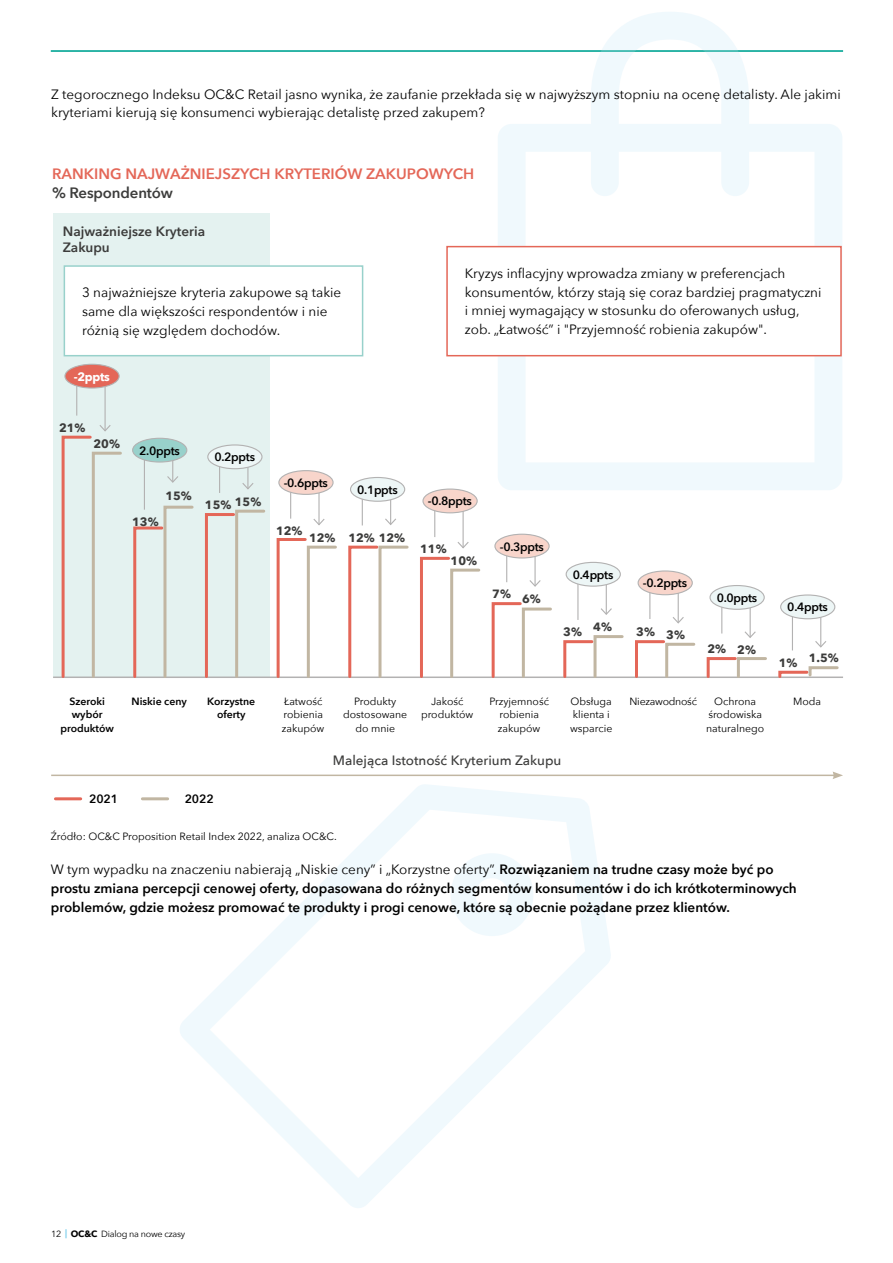
<style>
.page{position:relative;width:893px;height:1263px;background:#fff}
.page>*{position:absolute;margin:0;border:0;box-sizing:border-box;transform-origin:0 0}
.t1{font:600 15px "Avenir Next";color:#e46758}
.t2{font:600 15px "Avenir Next";letter-spacing:-.01em;color:#3c3c3b}
.t3{font:13.5px/18.8px "Avenir Next";color:#000}
.t4{font:600 13.5px/18.8px "Avenir Next";color:#000}
.t5{font:500 13.5px "Avenir Next";color:#3c3c3b}
.t6{font:600 13.5px/15.8px "Avenir Next";color:#3c3c3b}
.t7{font:600 12px "Avenir Next";letter-spacing:-.025em;color:#000}
.t8{font:700 12px "Avenir Next";color:#3c3c3b}
.t9{font:700 12px "Avenir Next";letter-spacing:-.025em;color:#fff}
.t10{font:10.5px/13.5px "Avenir Next";color:#000;text-align:center}
.t11{font:600 10.5px/13.5px "Avenir Next";color:#000;text-align:center}
.t12{font:10.5px "Avenir Next";letter-spacing:-.025em;color:#000}
.t13{font:9px "Avenir Next";letter-spacing:-.025em;color:#000}
.s1{font-weight:400}
.s2{font-weight:700}
</style>
<div class="page">
<svg style="left:498px;top:12px;width:344px;height:478px"></svg>
<hr style="left:51px;top:50px;width:792px;height:2px;background:#00a494">
<svg style="left:180px;top:784px;width:431px;height:424px"></svg>
<div style="left:53px;top:213px;width:216px;height:464px;background:#e4f2f0"></div>
<hr style="left:53px;top:676px;width:790px;height:2px;background:#b3b2b2">
<hr style="left:55px;top:797px;width:26px;height:3px;background:#e46758">
<hr style="left:142px;top:797px;width:26px;height:3px;background:#c1b6a2">
<svg style="left:203px;top:509px;width:64px;height:169px"></svg>
<svg style="left:275px;top:538px;width:63px;height:140px"></svg>
<svg style="left:347px;top:545px;width:63px;height:133px"></svg>
<svg style="left:418px;top:556px;width:64px;height:122px"></svg>
<svg style="left:490px;top:602px;width:63px;height:76px"></svg>
<svg style="left:562px;top:635px;width:63px;height:43px"></svg>
<svg style="left:633px;top:640px;width:64px;height:38px"></svg>
<svg style="left:705px;top:657px;width:63px;height:21px"></svg>
<svg style="left:777px;top:666px;width:63px;height:12px"></svg>
<svg style="left:60px;top:380px;width:63px;height:298px"></svg>
<svg style="left:132px;top:446px;width:63px;height:232px"></svg>
<div style="left:65px;top:364px;width:54px;height:24px;background:#e46758;border-radius:50%"></div>
<div style="left:64px;top:364px;width:56px;height:25px;border:1px solid #b3b2b2;border-radius:50%"></div>
<div style="left:133px;top:438px;width:54px;height:24px;background:#98d1cb;border-radius:50%"></div>
<div style="left:132px;top:438px;width:55px;height:25px;border:1px solid #b3b2b2;border-radius:50%"></div>
<svg style="left:218px;top:465px;width:37px;height:28px"></svg>
<div style="left:208px;top:445px;width:54px;height:24px;background:#edf6f6;border-radius:50%"></div>
<div style="left:207px;top:444px;width:56px;height:25px;border:1px solid #b3b2b2;border-radius:50%"></div>
<svg style="left:361px;top:498px;width:36px;height:28px"></svg>
<div style="left:351px;top:477px;width:54px;height:24px;background:#edf6f6;border-radius:50%"></div>
<div style="left:350px;top:477px;width:55px;height:25px;border:1px solid #b3b2b2;border-radius:50%"></div>
<svg style="left:506px;top:554px;width:36px;height:33px"></svg>
<div style="left:495px;top:534px;width:54px;height:24px;background:#f8d5cb;border-radius:50%"></div>
<div style="left:494px;top:534px;width:56px;height:24px;border:1px solid #b3b2b2;border-radius:50%"></div>
<svg style="left:649px;top:591px;width:36px;height:33px"></svg>
<div style="left:638px;top:571px;width:54px;height:24px;background:#f8d5cb;border-radius:50%"></div>
<div style="left:638px;top:570px;width:55px;height:25px;border:1px solid #b3b2b2;border-radius:50%"></div>
<svg style="left:721px;top:605px;width:36px;height:33px"></svg>
<div style="left:710px;top:585px;width:54px;height:24px;background:#edf6f6;border-radius:50%"></div>
<div style="left:709px;top:585px;width:56px;height:25px;border:1px solid #b3b2b2;border-radius:50%"></div>
<svg style="left:791px;top:615px;width:37px;height:36px"></svg>
<div style="left:781px;top:595px;width:54px;height:24px;background:#edf6f6;border-radius:50%"></div>
<div style="left:780px;top:594px;width:55px;height:25px;border:1px solid #b3b2b2;border-radius:50%"></div>
<svg style="left:577px;top:582px;width:36px;height:38px"></svg>
<div style="left:566px;top:562px;width:54px;height:24px;background:#edf6f6;border-radius:50%"></div>
<div style="left:566px;top:562px;width:55px;height:25px;border:1px solid #b3b2b2;border-radius:50%"></div>
<svg style="left:290px;top:490px;width:36px;height:35px"></svg>
<div style="left:279px;top:471px;width:54px;height:23px;background:#f8d5cb;border-radius:50%"></div>
<div style="left:278px;top:470px;width:56px;height:25px;border:1px solid #b3b2b2;border-radius:50%"></div>
<svg style="left:434px;top:509px;width:36px;height:40px"></svg>
<div style="left:423px;top:489px;width:54px;height:24px;background:#f8d5cb;border-radius:50%"></div>
<div style="left:422px;top:488px;width:56px;height:25px;border:1px solid #b3b2b2;border-radius:50%"></div>
<hr style="left:51px;top:774px;width:784px;height:2px;background:#c1b6a2">
<svg style="left:832px;top:771px;width:11px;height:8px"></svg>
<div style="left:64px;top:266px;width:299px;height:90px;background:#fff"></div>
<div style="left:64px;top:265px;width:299px;height:91px;border:2px solid #98d1cb"></div>
<div style="left:447px;top:247px;width:394px;height:109px;background:#fff"></div>
<div style="left:446px;top:246px;width:396px;height:110px;border:2px solid #e46758"></div>
<p class="t3" style="left:51px;top:84px;width:791px">Z tegorocznego Indeksu OC&amp;C Retail jasno wynika, że zaufanie przekłada się w najwyższym stopniu na ocenę detalisty. Ale jakimi kryteriami kierują się konsumenci wybierając detalistę przed zakupem?</p>
<p class="t1" style="left:52px;top:161px;width:424px">RANKING NAJWAŻNIEJSZYCH KRYTERIÓW ZAKUPOWYCH</p>
<p class="t2" style="left:52px;top:180px;width:122px">% Respondentów</p>
<p class="t6" style="left:63px;top:223px;width:144px">Najważniejsze Kryteria<br>Zakupu</p>
<p class="t3" style="left:82px;top:283px;width:261px">3 najważniejsze kryteria zakupowe są takie same dla większości respondentów i nie różnią się względem dochodów.</p>
<p class="t9" style="left:74px;top:366px;width:38px">-2ppts</p>
<p class="t8" style="left:59px;top:417px;width:28px">21%</p>
<p class="t8" style="left:94px;top:433px;width:28px">20%</p>
<p class="t7" style="left:139px;top:440px;width:42px">2.0ppts</p>
<p class="t8" style="left:165px;top:485px;width:28px">15%</p>
<p class="t8" style="left:132px;top:511px;width:28px">13%</p>
<p class="t7" style="left:214px;top:447px;width:42px">0.2ppts</p>
<p class="t8" style="left:205px;top:493px;width:58px">15% 15%</p>
<p class="t7" style="left:284px;top:472px;width:46px">-0.6ppts</p>
<p class="t7" style="left:357px;top:479px;width:42px">0.1ppts</p>
<p class="t8" style="left:276px;top:520px;width:28px">12%</p>
<p class="t8" style="left:309px;top:527px;width:98px">12% 12% 12%</p>
<p class="t3" style="left:465px;top:263px;width:358px">Kryzys inflacyjny wprowadza zmiany w preferencjach konsumentów, którzy stają się coraz bardziej pragmatyczni i mniej wymagający w stosunku do oferowanych usług, zob. „Łatwość” i "Przyjemność robienia zakupów".</p>
<p class="t7" style="left:428px;top:491px;width:46px">-0.8ppts</p>
<p class="t8" style="left:420px;top:538px;width:28px">11%</p>
<p class="t8" style="left:451px;top:550px;width:28px">10%</p>
<p class="t7" style="left:500px;top:536px;width:46px">-0.3ppts</p>
<p class="t8" style="left:492px;top:586px;width:50px">7% 6%</p>
<p class="t7" style="left:573px;top:564px;width:42px">0.4ppts</p>
<p class="t7" style="left:643px;top:573px;width:46px">-0.2ppts</p>
<p class="t8" style="left:563px;top:619px;width:50px">3% 4%</p>
<p class="t8" style="left:636px;top:621px;width:20px">3%</p>
<p class="t8" style="left:666px;top:625px;width:20px">3%</p>
<p class="t7" style="left:717px;top:587px;width:42px">0.0ppts</p>
<p class="t8" style="left:707px;top:638px;width:20px">2%</p>
<p class="t8" style="left:737px;top:640px;width:20px">2%</p>
<p class="t7" style="left:787px;top:597px;width:42px">0.4ppts</p>
<p class="t8" style="left:779px;top:652px;width:20px">1%</p>
<p class="t8" style="left:809px;top:648px;width:32px">1.5%</p>
<p class="t11" style="left:60px;top:694px;width:55px">Szeroki wybór produktów</p>
<p class="t11" style="left:207px;top:694px;width:49px">Korzystne oferty</p>
<p class="t10" style="left:343px;top:694px;width:66px">Produkty dostosowane do mnie</p>
<p class="t10" style="left:489px;top:694px;width:61px">Przyjemność robienia zakupów</p>
<p class="t11" style="left:131px;top:694px;width:57px">Niskie ceny</p>
<p class="t10" style="left:284px;top:694px;width:40px">Łatwość</p>
<p class="t12" style="left:629px;top:692px;width:69px">Niezawodność</p>
<p class="t10" style="left:282px;top:707px;width:44px;text-align:left">robienia zakupów</p>
<p class="t10" style="left:421px;top:694px;width:54px">Jakość produktów</p>
<p class="t10" style="left:570px;top:694px;width:44px;text-align:left">Obsługa klienta i wsparcie</p>
<p class="t10" style="left:706px;top:694px;width:60px">Ochrona środowiska naturalnego</p>
<p class="t10" style="left:793px;top:694px;width:30px">Moda</p>
<p class="t7" style="left:89px;top:788px;width:30px">2021</p>
<p class="t7" style="left:185px;top:788px;width:30px">2022</p>
<p class="t5" style="left:333px;top:749px;width:230px">Malejąca Istotność Kryterium Zakupu</p>
<p class="t10" style="left:51px;top:830px;width:287px">Źródło: OC&amp;C Proposition Retail Index 2022, analiza OC&amp;C.</p>
<p class="t4" style="left:51px;top:859px;width:747px"><span class="s1">W tym wypadku na znaczeniu nabierają „Niskie ceny” i „Korzystne oferty”.</span> Rozwiązaniem na trudne czasy może być po prostu zmiana percepcji cenowej oferty, dopasowana do różnych segmentów konsumentów i do ich krótkoterminowych problemów, gdzie możesz promować te produkty i progi cenowe, które są obecnie pożądane przez klientów.</p>
<p class="t13" style="left:51px;top:1227px;width:136px">12 <sup>|</sup> <span class="s2">OC&amp;C</span> Dialog na nowe czasy</p>
</div>
